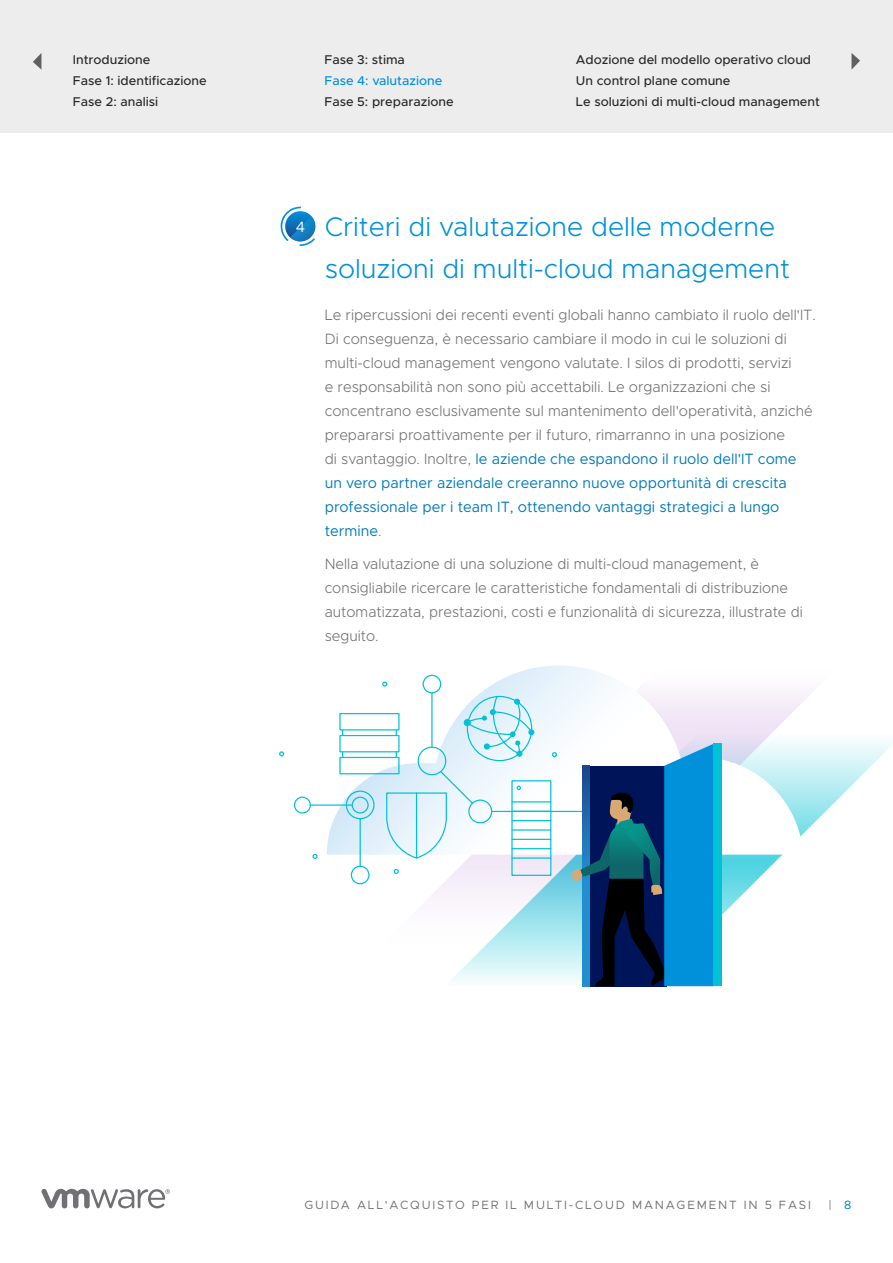
<style>
.page{position:relative;width:893px;height:1263px;background:#fff}
.page>*{position:absolute;margin:0;border:0;box-sizing:border-box;transform-origin:0 0}
.t1{font:300 27px/42px "Metropolis";color:#0091d9}
.t2{font:300 15px/24px "Metropolis";color:#717074}
.t3{font:300 15px/24px "Metropolis";color:#717074;scale:.96 1}
.t4{font:15px "Metropolis";color:#fff}
.t5{font:500 12.75px/21px "Metropolis";color:#282828}
.t6{font:500 12.75px "Metropolis";color:#0091da}
.t7{font:12px "Metropolis";letter-spacing:.15em;color:#717074}
.s1{font-weight:400;color:#007ab8}
.s2{color:#007ab8}
</style>
<div class="page">
<svg style="left:41px;top:1189px;width:129px;height:19px"></svg>
<svg style="left:281px;top:207px;width:34px;height:38px"></svg>
<svg style="left:450px;top:741px;width:443px;height:241px"></svg>
<svg style="left:393px;top:692px;width:443px;height:253px"></svg>
<svg style="left:327px;top:665px;width:476px;height:190px"></svg>
<hr style="left:492px;top:811px;width:97px;height:1px;background:#00c1d5">
<hr style="left:310px;top:804px;width:42px;height:2px;background:#00c1d5">
<hr style="left:431px;top:693px;width:2px;height:54px;background:#00c1d5">
<div style="left:294px;top:797px;width:17px;height:16px;border:1px solid #00c1d5;border-radius:50%"></div>
<div style="left:423px;top:675px;width:18px;height:18px;border:1px solid #00c1d5;border-radius:50%"></div>
<div style="left:351px;top:866px;width:18px;height:18px;border:1px solid #00c1d5;border-radius:50%"></div>
<div style="left:511px;top:780px;width:40px;height:96px;border:1px solid #00c1d5"></div>
<hr style="left:512px;top:801px;width:39px;height:1px;background:#00c1d5">
<hr style="left:512px;top:811px;width:39px;height:1px;background:#00c1d5">
<hr style="left:512px;top:820px;width:39px;height:1px;background:#00c1d5">
<hr style="left:512px;top:829px;width:39px;height:1px;background:#00c1d5">
<hr style="left:512px;top:839px;width:39px;height:1px;background:#00c1d5">
<hr style="left:512px;top:848px;width:39px;height:1px;background:#00c1d5">
<hr style="left:512px;top:857px;width:39px;height:2px;background:#00c1d5">
<svg style="left:339px;top:695px;width:195px;height:164px"></svg>
<hr style="left:360px;top:819px;width:1px;height:46px;background:#00c1d5">
<svg style="left:382px;top:681px;width:5px;height:6px"></svg>
<svg style="left:279px;top:751px;width:5px;height:5px"></svg>
<svg style="left:394px;top:869px;width:5px;height:5px"></svg>
<svg style="left:312px;top:854px;width:6px;height:5px"></svg>
<svg style="left:552px;top:752px;width:5px;height:5px"></svg>
<svg style="left:570px;top:744px;width:144px;height:242px;background:#2c709c"></svg>
<div style="left:714px;top:744px;width:8px;height:242px;background:#00c1d5"></div>
<div style="left:0;top:0;width:893px;height:133px;background:#ededed"></div>
<svg style="left:33px;top:53px;width:8px;height:16px"></svg>
<svg style="left:851px;top:53px;width:9px;height:17px"></svg>
<p class="t5" style="left:73px;top:49px;width:135px">Introduzione<br>Fase 1: identificazione<br>Fase 2: analisi</p>
<p class="t5" style="left:324px;top:49px;width:82px">Fase 3: stima</p>
<p class="t6" style="left:324px;top:73px;width:119px">Fase 4: valutazione</p>
<p class="t5" style="left:324px;top:91px;width:131px">Fase 5: preparazione</p>
<p class="t5" style="left:576px;top:49px;width:246px">Adozione del modello operativo cloud<br>Un control plane comune<br>Le soluzioni di multi-cloud management</p>
<p class="t4" style="left:296px;top:218px;width:11px">4</p>
<h1 class="t1" style="left:325px;top:205px;width:467px">Criteri di valutazione delle moderne soluzioni di multi-cloud management</h1>
<p class="t2" style="left:325px;top:302px;width:493px">Le ripercussioni dei recenti eventi globali hanno cambiato il ruolo dell'IT.<br>Di conseguenza, è necessario cambiare il modo in cui le soluzioni di multi-cloud management vengono valutate. I silos di prodotti, servizi<br>e responsabilità non sono più accettabili. Le organizzazioni che si concentrano esclusivamente sul mantenimento dell'operatività, anziché prepararsi proattivamente per il futuro, rimarranno in una posizione<br>di svantaggio. Inoltre, <span class="s1">le aziende che espandono il ruolo dell'IT come un vero partner aziendale creeranno nuove opportunità di crescita professionale per i team IT, ottenendo vantaggi strategici a lungo termine</span>.</p>
<p class="t3" style="left:325px;top:551px;width:499px">Nella valutazione di una soluzione di multi-cloud management, è consigliabile ricercare le caratteristiche fondamentali di distribuzione automatizzata, prestazioni, costi e funzionalità di sicurezza, illustrate di seguito.</p>
<p class="t7" style="left:304px;top:1197px;width:508px">GUIDA ALL'ACQUISTO PER IL MULTI-CLOUD MANAGEMENT IN 5 FASI</p>
<p class="t7" style="left:828px;top:1197px;width:24px">| <span class="s2">8</span></p>
</div>
